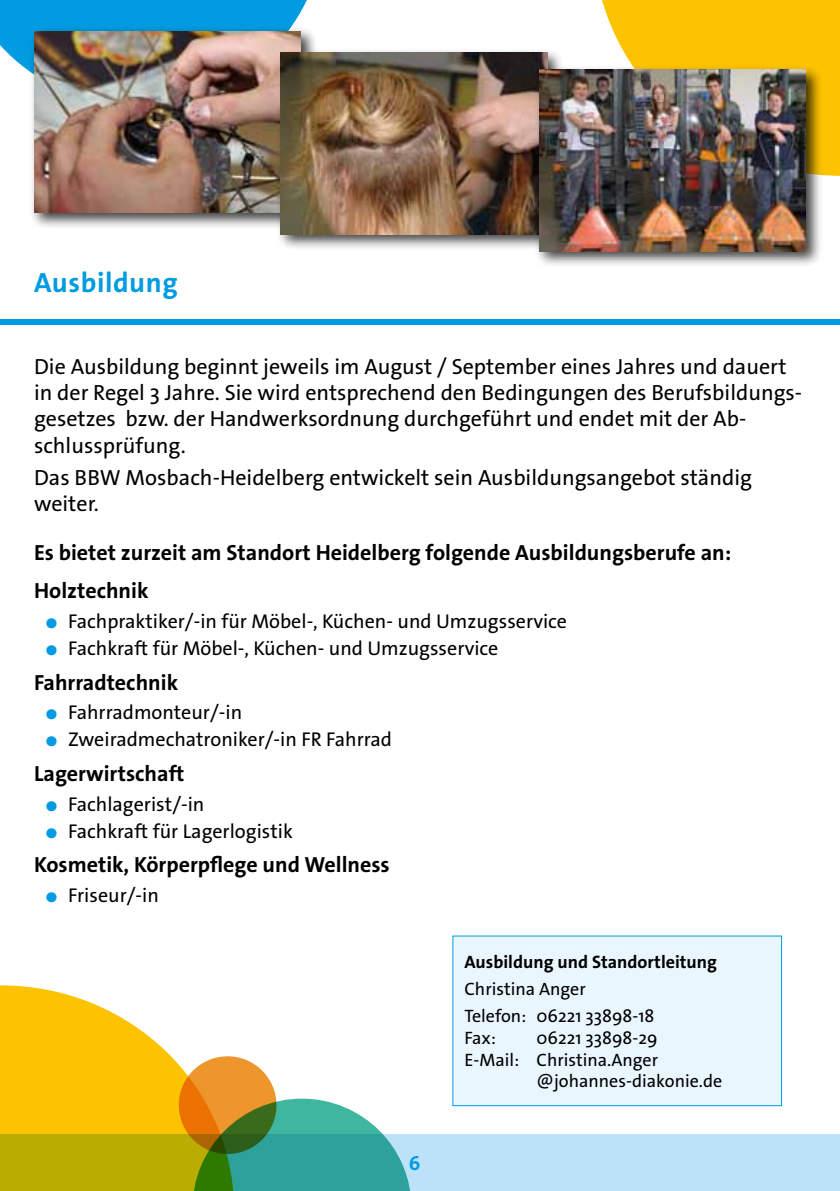
<style>
.page{position:relative;width:840px;height:1191px;background:#fff}
.page>*{position:absolute;margin:0;border:0;box-sizing:border-box;transform-origin:0 0}
.t1{font:700 28px "The Sans Os F";letter-spacing:.02em;color:#009be1}
.t2{font:22px/26.4px "The Sans Os F";color:#000}
.t3{font:700 22px/37.8px "The Sans Os F";color:#000}
.t4{font:20px "The Sans Os F";color:#000}
.t5{font:700 20px "The Sans Os F";color:#009be1}
.t6{font:18px/27.2px "The Sans Os F";color:#000}
.t7{font:700 18px "The Sans Os F";color:#000}
.s1{font-size:14px;color:#009be1}
</style>
<div class="page">
<div style="left:0;top:319px;width:839px;height:5px;background:#009be1"></div>
<div style="left:0;top:1134px;width:839px;height:57px;background:#bce2f9"></div>
<div style="left:602px;top:0;width:237px;height:176px;background:#fdc300"></div>
<div style="left:0;top:0;width:307px;height:71px;background:#009be1"></div>
<svg style="left:0;top:985px;width:221px;height:206px;fill:#fdc300"></svg>
<svg style="left:192px;top:1098px;width:219px;height:93px"></svg>
<svg style="left:179px;top:1056px;width:97px;height:97px;background:#be811d"></svg>
<div style="left:452px;top:936px;width:329px;height:169px;background:#eaf6fe"></div>
<div style="left:452px;top:935px;width:329px;height:171px;border:1px solid #009be1"></div>
<div style="left:29px;top:26px;width:288px;height:203px;background:#000;opacity:.75"></div>
<img style="left:34px;top:31px;width:266px;height:182px">
<div style="left:275px;top:48px;width:289px;height:203px;background:#000;opacity:.75"></div>
<img style="left:281px;top:53px;width:266px;height:181px">
<div style="left:533px;top:65px;width:289px;height:203px;background:#000;opacity:.75"></div>
<img style="left:539px;top:70px;width:266px;height:181px">
<p class="t1" style="left:34px;top:265px;width:145px">Ausbildung</p>
<p class="t2" style="left:34px;top:353px;width:769px">Die Ausbildung beginnt jeweils im August / September eines Jahres und dauert in der Regel 3 Jahre. Sie wird entsprechend den Bedingungen des Berufsbildungs&shy;gesetzes bzw. der Handwerksordnung durchgeführt und endet mit der Ab&shy;schlussprüfung.</p>
<p class="t2" style="left:34px;top:464px;width:719px">Das BBW Mosbach-Heidelberg entwickelt sein Ausbildungsangebot ständig weiter.</p>
<p class="t3" style="left:34px;top:534px;width:698px">Es bietet zurzeit am Standort Heidelberg folgende Ausbildungsberufe an:<br>Holztechnik</p>
<p class="t4" style="left:45px;top:608px;width:523px"><span class="s1">●</span> Fachpraktiker/-in für Möbel-, Küchen- und Umzugsservice</p>
<p class="t4" style="left:45px;top:635px;width:454px"><span class="s1">●</span> Fachkraft für Möbel-, Küchen- und Umzugsservice</p>
<p class="t3" style="left:34px;top:663px;width:145px">Fahrradtechnik</p>
<p class="t4" style="left:45px;top:699px;width:198px"><span class="s1">●</span> Fahrradmonteur/-in</p>
<p class="t4" style="left:45px;top:726px;width:348px"><span class="s1">●</span> Zweiradmechatroniker/-in FR Fahrrad</p>
<p class="t3" style="left:34px;top:755px;width:152px">Lagerwirtschaft</p>
<p class="t4" style="left:45px;top:791px;width:160px"><span class="s1">●</span> Fachlagerist/-in</p>
<p class="t4" style="left:45px;top:818px;width:249px"><span class="s1">●</span> Fachkraft für Lagerlogistik</p>
<p class="t3" style="left:34px;top:846px;width:357px">Kosmetik, Körperpflege und Wellness</p>
<p class="t4" style="left:45px;top:882px;width:115px"><span class="s1">●</span> Friseur/-in</p>
<p class="t5" style="left:408px;top:1150px;width:13px">6</p>
<p class="t7" style="left:464px;top:950px;width:254px">Ausbildung und Standortleitung</p>
<p class="t6" style="left:464px;top:975px;width:191px">Christina Anger<br>Telefon: 06221 33898-18</p>
<p class="t6" style="left:464px;top:1024px;width:33px">Fax:</p>
<p class="t6" style="left:536px;top:1024px;width:122px">06221 33898-29</p>
<p class="t6" style="left:464px;top:1046px;width:195px">E-Mail: Christina.Anger</p>
<p class="t6" style="left:536px;top:1067px;width:187px">@johannes-diakonie.de</p>
</div>
